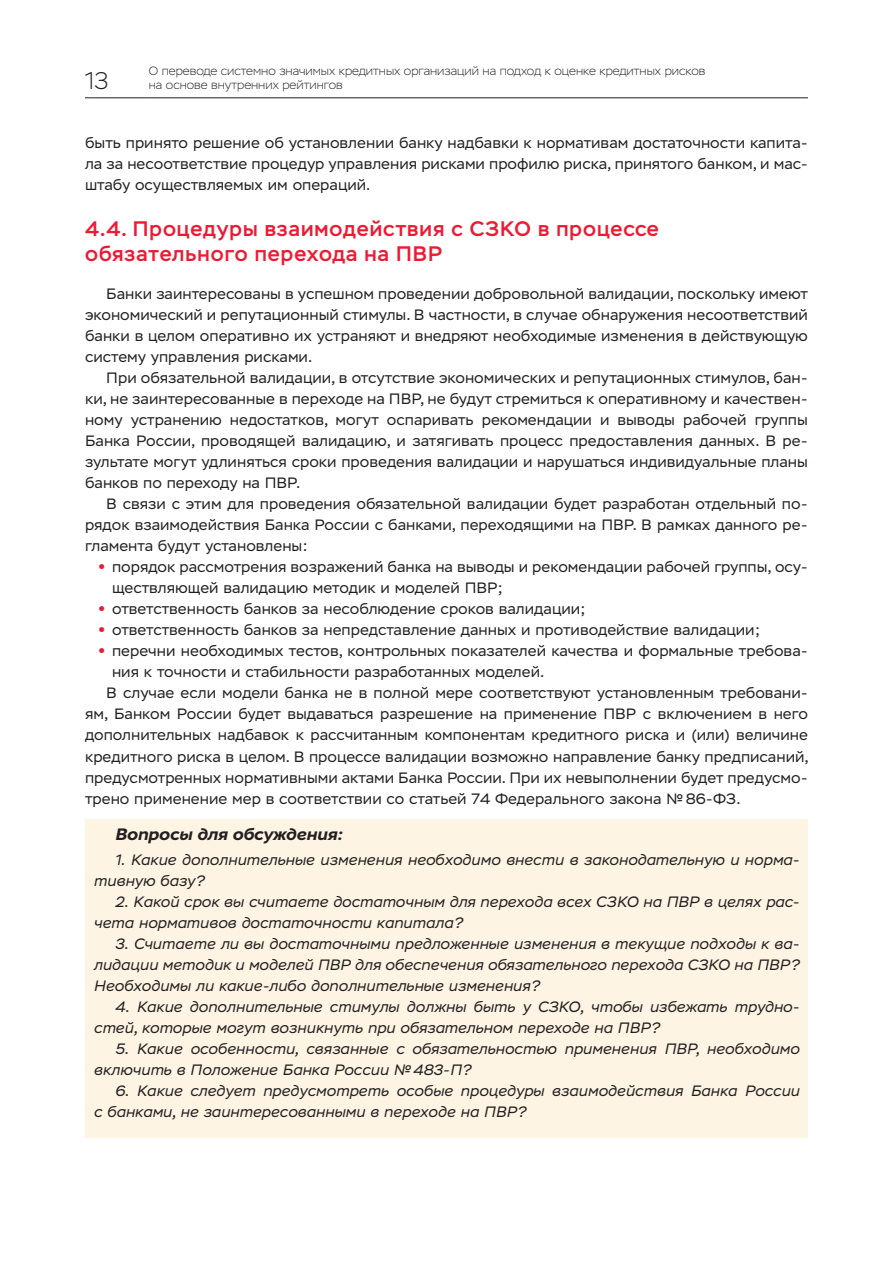
<style>
.page{position:relative;width:893px;height:1263px;background:#fff}
.page>*{position:absolute;margin:0;border:0;box-sizing:border-box;transform-origin:0 0}
.t1{font:200 24px "Stem";color:#231f20}
.Раздел{font:500 21px/25.2px "Stem";letter-spacing:.05em;color:#ed1a33}
.Вопрос_СубПодРаздел{font:italic 700 16.5px "Stem Text";color:#231f20}
.Текст{font:15px/21px "Stem Text";color:#231f20;text-align:justify}
.Вопрос_текст{font:italic 15px/21px "Stem Text";color:#231f20}
.t2{font:200 12px/14.4px "Stem";color:#231f20}
.s1{font-family:"Helios";font-weight:700;color:#ed1a33}
</style>
<div class="page">
<hr style="left:85px;top:98px;width:64px;height:1px;background:#231f20">
<hr style="left:149px;top:98px;width:659px;height:1px;background:#231f20">
<div style="left:85px;top:819px;width:723px;height:318px;background:#fef4e4"></div>
<h1 class="t1" style="left:85px;top:67px;width:25px">13</h1>
<p class="t2" style="left:149px;top:64px;width:558px">О переводе системно значимых кредитных организаций на подход к оценке кредитных рисков на основе внутренних рейтингов</p>
<p class="Текст" style="left:85px;top:132px;width:724px">быть принято решение об установлении банку надбавки к нормативам достаточности капита&shy;ла за несоответствие процедур управления рисками профилю риска, принятого банком, и мас&shy;штабу осуществляемых им операций.</p>
<p class="Раздел" style="left:85px;top:216px;width:575px">4.4. Процедуры взаимодействия с СЗКО в процессе обязательного перехода на ПВР</p>
<p class="Текст" style="left:85px;top:284px;width:724px;text-indent:21px">Банки заинтересованы в успешном проведении добровольной валидации, поскольку имеют экономический и репутационный стимулы. В частности, в случае обнаружения несоответствий банки в целом оперативно их устраняют и внедряют необходимые изменения в действующую систему управления рисками.</p>
<p class="Текст" style="left:85px;top:368px;width:724px;text-indent:21px">При обязательной валидации, в отсутствие экономических и репутационных стимулов, бан&shy;ки, не заинтересованные в переходе на ПВР, не будут стремиться к оперативному и качествен&shy;ному устранению недостатков, могут оспаривать рекомендации и выводы рабочей группы Банка России, проводящей валидацию, и затягивать процесс предоставления данных. В ре&shy;зультате могут удлиняться сроки проведения валидации и нарушаться индивидуальные планы банков по переходу на ПВР.</p>
<p class="Текст" style="left:85px;top:494px;width:724px;text-indent:21px">В связи с этим для проведения обязательной валидации будет разработан отдельный по&shy;рядок взаимодействия Банка России с банками, переходящими на ПВР. В рамках данного ре&shy;гламента будут установлены:</p>
<p class="Текст" style="left:112px;top:557px;width:697px;text-indent:-13px"><span class="s1">•</span> порядок рассмотрения возражений банка на выводы и рекомендации рабочей группы, осу&shy;ществляющей валидацию методик и моделей ПВР;</p>
<p class="Текст" style="left:99px;top:599px;width:488px"><span class="s1">•</span> ответственность банков за несоблюдение сроков валидации;</p>
<p class="Текст" style="left:99px;top:620px;width:662px"><span class="s1">•</span> ответственность банков за непредставление данных и противодействие валидации;</p>
<p class="Текст" style="left:112px;top:641px;width:697px;text-indent:-13px"><span class="s1">•</span> перечни необходимых тестов, контрольных показателей качества и формальные требова&shy;ния к точности и стабильности разработанных моделей.</p>
<p class="Текст" style="left:85px;top:683px;width:725px;text-indent:21px">В случае если модели банка не в полной мере соответствуют установленным требовани&shy;ям, Банком России будет выдаваться разрешение на применение ПВР с включением в него дополнительных надбавок к рассчитанным компонентам кредитного риска и (или) величине кредитного риска в целом. В процессе валидации возможно направление банку предписаний, предусмотренных нормативными актами Банка России. При их невыполнении будет предусмо&shy;трено применение мер в соответствии со статьей 74 Федерального закона №86‑ФЗ.</p>
<p class="Вопрос_СубПодРаздел" style="left:115px;top:823px;width:229px">Вопросы для обсуждения:</p>
<p class="Вопрос_текст" style="left:94px;top:850px;width:707px;text-indent:21px">1. Какие дополнительные изменения необходимо внести в законодательную и норма‑ тивную базу?</p>
<p class="Вопрос_текст" style="left:94px;top:892px;width:707px;text-indent:21px">2. Какой срок вы считаете достаточным для перехода всех СЗКО на ПВР в целях рас‑ чета нормативов достаточности капитала?</p>
<p class="Вопрос_текст" style="left:94px;top:934px;width:707px;text-align:justify;text-indent:21px">3. Считаете ли вы достаточными предложенные изменения в текущие подходы к ва‑ лидации методик и моделей ПВР для обеспечения обязательного перехода СЗКО на ПВР?<br>Необходимы ли какие‑либо дополнительные изменения?</p>
<p class="Вопрос_текст" style="left:94px;top:997px;width:707px;text-indent:21px">4. Какие дополнительные стимулы должны быть у СЗКО, чтобы избежать трудно‑ стей, которые могут возникнуть при обязательном переходе на ПВР?</p>
<p class="Вопрос_текст" style="left:94px;top:1039px;width:707px;text-indent:21px">5. Какие особенности, связанные с обязательностью применения ПВР, необходимо включить в Положение Банка России №483‑П?</p>
<p class="Вопрос_текст" style="left:94px;top:1081px;width:707px;text-indent:21px">6. Какие следует предусмотреть особые процедуры взаимодействия Банка России с банками, не заинтересованными в переходе на ПВР?</p>
</div>
